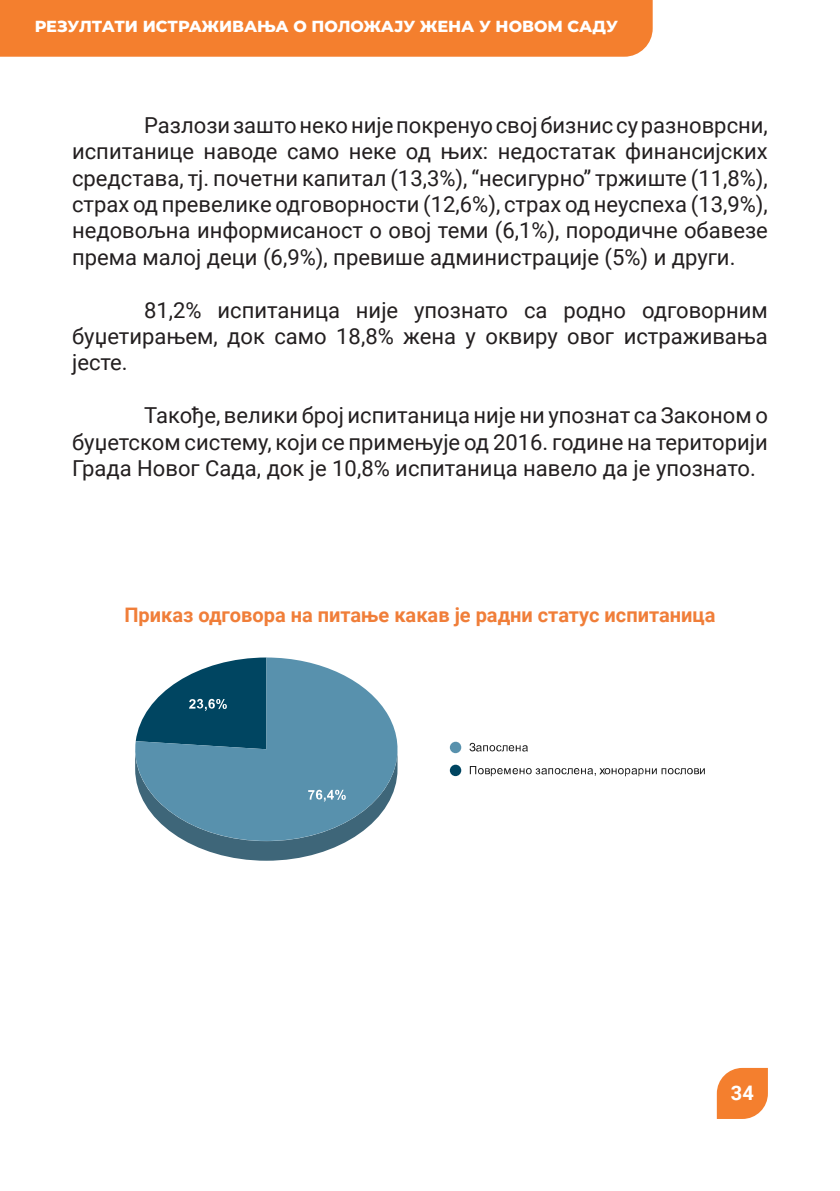
<style>
.page{position:relative;width:840px;height:1191px;background:#fff}
.page>*{position:absolute;margin:0;border:0;box-sizing:border-box;transform-origin:0 0}
.Paragraph_Style{font:22px/26.4px "Roboto";color:#231f20;text-align:justify}
.Paragraph_Style-2{font:700 20px "Roboto";color:#f07e39}
.t1{font:700 20px "Roboto";color:#fff}
.t2{font:800 16px "Montserrat";color:#fff}
</style>
<div class="page">
<svg style="left:716px;top:1068px;width:51px;height:51px;background:#f58d46"></svg>
<div style="left:0;top:0;width:652px;height:57px;background:#f47f2e"></div>
<svg style="left:135px;top:657px;width:262px;height:203px"></svg>
<div style="left:449px;top:741px;width:12px;height:12px;background:#5891ad;border-radius:50%"></div>
<svg style="left:469px;top:743px;width:58px;height:8px"></svg>
<div style="left:449px;top:764px;width:12px;height:12px;background:#004561;border-radius:50%"></div>
<svg style="left:469px;top:766px;width:235px;height:10px"></svg>
<p class="t2" style="left:35px;top:15px;width:584px">РЕЗУЛТАТИ ИСТРАЖИВАЊА О ПОЛОЖАЈУ ЖЕНА У НОВОМ САДУ</p>
<p class="Paragraph_Style" style="left:72px;top:111px;width:697px;text-indent:72px">Разлози зашто неко није покренуо свој бизнис су разноврсни, испитанице наводе само неке од њих: недостатак финансијских средстава, тј. почетни капитал (13,3%), “несигурно” тржиште (11,8%), страх од превелике одговорности (12,6%), страх од неуспеха (13,9%), недовољна информисаност о овој теми (6,1%), породичне обавезе према малој деци (6,9%), превише администрације (5%) и други.</p>
<p class="Paragraph_Style" style="left:72px;top:296px;width:697px;text-indent:72px">81,2% испитаница није упознато са родно одговорним буџетирањем, док само 18,8% жена у оквиру овог истраживања јесте.</p>
<p class="Paragraph_Style" style="left:72px;top:401px;width:697px;text-indent:72px">Такође, велики број испитаница није ни упознат са Законом о буџетском систему, који се примењује од 2016. године на територији Града Новог Сада, док је 10,8% испитаница навело да је упознато.</p>
<p class="Paragraph_Style-2" style="left:124px;top:600px;width:592px">Приказ одговора на питање какав је радни статус испитаница</p>
<p class="t1" style="left:730px;top:1079px;width:24px">34</p>
</div>
